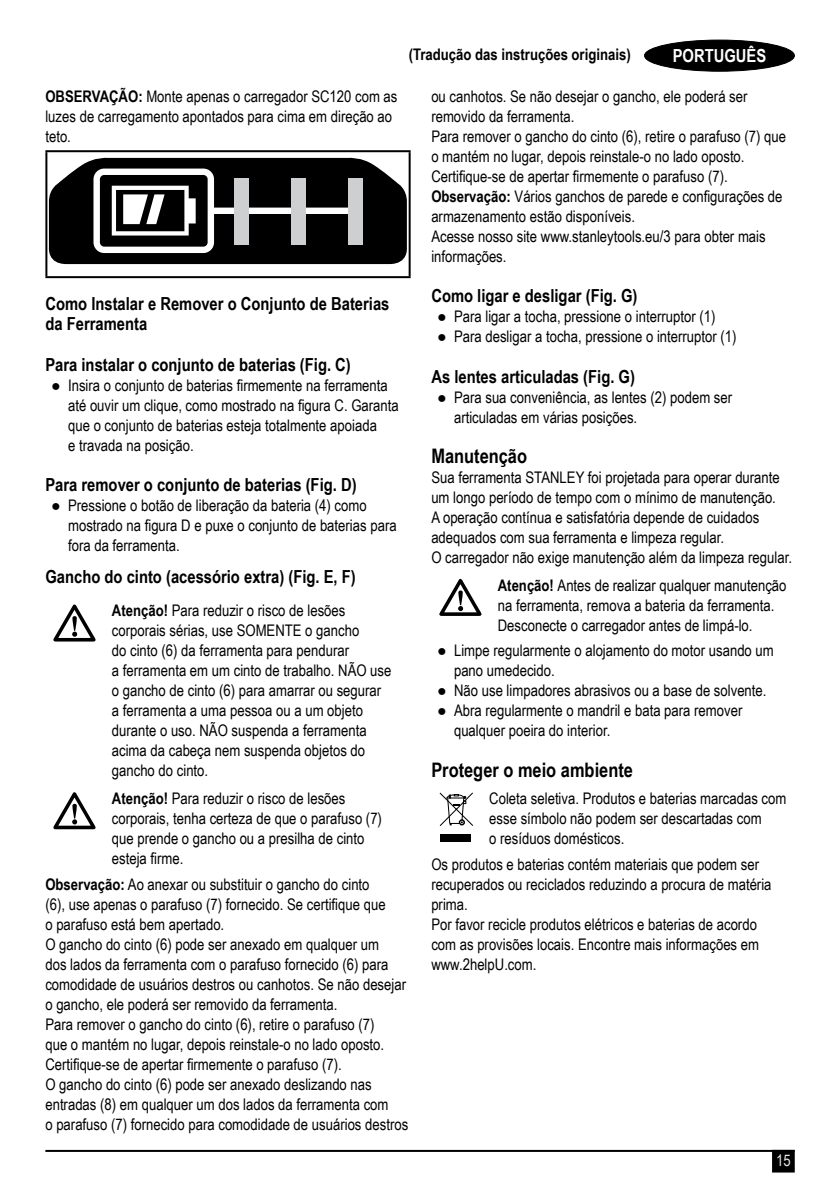
<style>
.page{position:relative;width:840px;height:1191px;background:#fff}
.page>*{position:absolute;margin:0;border:0;box-sizing:border-box;transform-origin:0 0}
.t1{font:700 20px "Arial Narrow";color:#000}
.t2{font:700 18px/20px "Arial Narrow";color:#000}
.t3{font:700 18px "Arial Narrow";color:#fff}
.t4{font:16px/20px "Arial Narrow";color:#000}
.t5{font:700 16px "Arial Narrow";color:#000}
.t6{font:16px "Arial Narrow";color:#e6e7e8}
.s1{font-weight:700}
</style>
<div class="page">
<hr style="left:45px;top:1149px;width:749px;height:2px;background:#000">
<div style="left:772px;top:1150px;width:21px;height:21px;background:#000"></div>
<div style="left:771px;top:1149px;width:23px;height:23px;border:2px solid #000"></div>
<div style="left:644px;top:40px;width:150px;height:31px;background:#000;border-radius:50%"></div>
<div style="left:644px;top:40px;width:150px;height:31px;border:1px solid #000;border-radius:50%"></div>
<hr style="left:45px;top:150px;width:365px;height:2px;background:#000">
<hr style="left:45px;top:152px;width:2px;height:124px;background:#000">
<hr style="left:408px;top:152px;width:2px;height:124px;background:#000">
<hr style="left:45px;top:276px;width:365px;height:2px;background:#000">
<svg style="left:49px;top:158px;width:357px;height:106px"></svg>
<div style="left:235px;top:178px;width:14px;height:67px;background:#cecfd1"></div>
<div style="left:291px;top:178px;width:14px;height:67px;background:#cecfd1"></div>
<div style="left:348px;top:178px;width:14px;height:67px;background:#cecfd1"></div>
<svg style="left:439px;top:579px;width:42px;height:37px"></svg>
<div style="left:440px;top:834px;width:30px;height:7px;background:#000"></div>
<svg style="left:439px;top:792px;width:34px;height:34px"></svg>
<svg style="left:53px;top:604px;width:42px;height:37px"></svg>
<svg style="left:53px;top:792px;width:42px;height:37px"></svg>
<p class="t5" style="left:408px;top:42px;width:223px">(Tradução das instruções originais)</p>
<p class="t3" style="left:672px;top:42px;width:95px">PORTUGUÊS</p>
<p class="t4" style="left:45px;top:86px;width:353px"><span class="s1">OBSERVAÇÃO:</span> Monte apenas o carregador SC120 com as luzes de carregamento apontados para cima em direção ao teto.</p>
<p class="t2" style="left:45px;top:293px;width:345px">Como Instalar e Remover o Conjunto de Baterias da Ferramenta</p>
<p class="t2" style="left:45px;top:353px;width:307px">Para instalar o conjunto de baterias (Fig. C)</p>
<p class="t4" style="left:68px;top:374px;width:332px;text-indent:-17px">● Insira o conjunto de baterias firmemente na ferramenta até ouvir um clique, como mostrado na figura C. Garanta que o conjunto de baterias esteja totalmente apoiada<br>e travada na posição.</p>
<p class="t2" style="left:45px;top:473px;width:312px">Para remover o conjunto de baterias (Fig. D)</p>
<p class="t4" style="left:68px;top:494px;width:330px;text-indent:-17px">● Pressione o botão de liberação da bateria (4) como mostrado na figura D e puxe o conjunto de baterias para fora da ferramenta.</p>
<p class="t2" style="left:45px;top:565px;width:312px">Gancho do cinto (acessório extra) (Fig. E, F)</p>
<p class="t4" style="left:112px;top:600px;width:281px"><span class="s1">Atenção!</span> Para reduzir o risco de lesões corporais sérias, use SOMENTE o gancho<br>do cinto (6) da ferramenta para pendurar<br>a ferramenta em um cinto de trabalho. NÃO use o gancho de cinto (6) para amarrar ou segurar a ferramenta a uma pessoa ou a um objeto durante o uso. NÃO suspenda a ferramenta acima da cabeça nem suspenda objetos do gancho do cinto.</p>
<p class="t4" style="left:112px;top:787px;width:271px"><span class="s1">Atenção!</span> Para reduzir o risco de lesões corporais, tenha certeza de que o parafuso (7) que prende o gancho ou a presilha de cinto esteja firme.</p>
<p class="t4" style="left:45px;top:873px;width:364px"><span class="s1">Observação:</span> Ao anexar ou substituir o gancho do cinto<br>(6), use apenas o parafuso (7) fornecido. Se certifique que<br>o parafuso está bem apertado.<br>O gancho do cinto (6) pode ser anexado em qualquer um<br>dos lados da ferramenta com o parafuso fornecido (6) para comodidade de usuários destros ou canhotos. Se não desejar o gancho, ele poderá ser removido da ferramenta.<br>Para remover o gancho do cinto (6), retire o parafuso (7)<br>que o mantém no lugar, depois reinstale-o no lado oposto.<br>Certifique-se de apertar firmemente o parafuso (7).<br>O gancho do cinto (6) pode ser anexado deslizando nas entradas (8) em qualquer um dos lados da ferramenta com<br>o parafuso (7) fornecido para comodidade de usuários destros</p>
<p class="t4" style="left:431px;top:86px;width:356px">ou canhotos. Se não desejar o gancho, ele poderá ser removido da ferramenta.<br>Para remover o gancho do cinto (6), retire o parafuso (7) que o mantém no lugar, depois reinstale-o no lado oposto.<br>Certifique-se de apertar firmemente o parafuso (7).<br><span class="s1">Observação:</span> Vários ganchos de parede e configurações de armazenamento estão disponíveis.<br>Acesse nosso site www.stanleytools.eu/3 para obter mais informações.</p>
<p class="t2" style="left:431px;top:285px;width:207px">Como ligar e desligar (Fig. G)</p>
<p class="t4" style="left:437px;top:306px;width:280px">● Para ligar a tocha, pressione o interruptor (1)</p>
<p class="t4" style="left:437px;top:326px;width:301px">● Para desligar a tocha, pressione o interruptor (1)</p>
<p class="t2" style="left:431px;top:365px;width:205px">As lentes articuladas (Fig. G)</p>
<p class="t4" style="left:454px;top:386px;width:279px;text-indent:-17px">● Para sua conveniência, as lentes (2) podem ser articuladas em várias posições.</p>
<p class="t1" style="left:431px;top:441px;width:97px">Manutenção</p>
<p class="t4" style="left:431px;top:466px;width:362px">Sua ferramenta STANLEY foi projetada para operar durante um longo período de tempo com o mínimo de manutenção.<br>A operação contínua e satisfatória depende de cuidados adequados com sua ferramenta e limpeza regular.<br>O carregador não exige manutenção além da limpeza regular.</p>
<p class="t4" style="left:497px;top:574px;width:290px"><span class="s1">Atenção!</span> Antes de realizar qualquer manutenção na ferramenta, remova a bateria da ferramenta.<br>Desconecte o carregador antes de limpá-lo.</p>
<p class="t4" style="left:454px;top:640px;width:321px;text-indent:-17px">● Limpe regularmente o alojamento do motor usando um pano umedecido.</p>
<p class="t4" style="left:437px;top:680px;width:331px">● Não use limpadores abrasivos ou a base de solvente.</p>
<p class="t4" style="left:454px;top:700px;width:290px;text-indent:-17px">● Abra regularmente o mandril e bata para remover qualquer poeira do interior.</p>
<p class="t1" style="left:431px;top:754px;width:203px">Proteger o meio ambiente</p>
<p class="t4" style="left:489px;top:788px;width:298px">Coleta seletiva. Produtos e baterias marcadas com esse símbolo não podem ser descartadas com<br>o resíduos domésticos.</p>
<p class="t4" style="left:431px;top:853px;width:341px">Os produtos e baterias contém materiais que podem ser recuperados ou reciclados reduzindo a procura de matéria prima.<br>Por favor recicle produtos elétricos e baterias de acordo com as provisões locais. Encontre mais informações em www.2helpU.com.</p>
<p class="t6" style="left:775px;top:1148px;width:16px">15</p>
</div>
